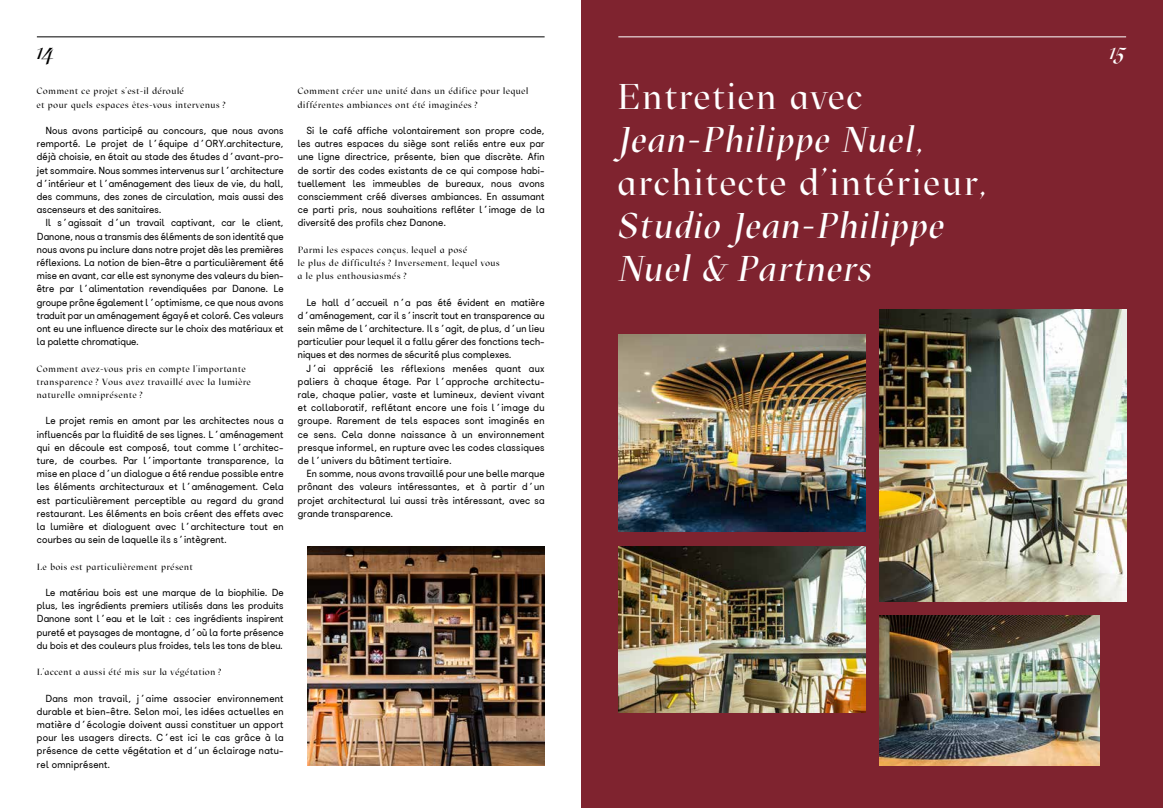
<style>
.page{position:relative;width:1163px;height:808px;background:#fff}
.page>*{position:absolute;margin:0;border:0;box-sizing:border-box;transform-origin:0 0}
.t1{font:35.8px/42.9px "MAZIUSREVIEW20.09";letter-spacing:.08em;color:#fff}
.t2{font:italic 35.8px/42.9px "MAZIUSREVIEW20.09";letter-spacing:.08em;color:#fff}
.t3{font:23.1px "MAZIUSREVIEW20.09 Extraitalic";color:#000}
.t4{font:23.1px "MAZIUSREVIEW20.09 Extraitalic";color:#fff}
.t5{font:10px/13.2px "Porpora";letter-spacing:.02em;color:#000;text-align:justify}
.t6{font:9px/13.2px "MAZIUSREVIEW20.09";letter-spacing:.08em;color:#000}
.s1{font-style:italic}
</style>
<div class="page">
<div style="left:581px;top:0;width:581px;height:808px;background:#7f232f"></div>
<hr style="left:37px;top:37px;width:507px;height:1px;background:#000">
<hr style="left:618px;top:37px;width:507px;height:1px;background:#fff">
<img style="left:307px;top:546px;width:237px;height:219px">
<img style="left:618px;top:334px;width:247px;height:198px">
<img style="left:618px;top:546px;width:247px;height:166px">
<img style="left:879px;top:615px;width:220px;height:150px">
<img style="left:879px;top:309px;width:246px;height:292px">
<h2 class="t3" style="left:37px;top:37px;width:18px">14</h2>
<h2 class="t4" style="left:1109px;top:37px;width:18px">15</h2>
<p class="t6" style="left:37px;top:85px;width:190px">Comment ce projet s’est-il déroulé<br>et pour quels espaces êtes-vous intervenus ?</p>
<p class="t5" style="left:37px;top:123px;width:248px;text-indent:8px">Nous avons participé au concours, que nous avons remporté. Le projet de l’équipe d’ORY.architecture, déjà choisie, en était au stade des études d’avant-pro&shy;jet sommaire. Nous sommes intervenus sur l’architecture d’intérieur et l’aménagement des lieux de vie, du hall, des communs, des zones de circulation, mais aussi des ascenseurs et des sanitaires.</p>
<p class="t5" style="left:37px;top:216px;width:248px;text-indent:8px">Il s’agissait d’un travail captivant, car le client, Danone, nous a transmis des éléments de son identité que nous avons pu inclure dans notre projet dès les premières réflexions. La notion de bien-être a particulièrement été mise en avant, car elle est synonyme des valeurs du bien&shy;être par l’alimentation revendiquées par Danone. Le groupe prône également l’optimisme, ce que nous avons traduit par un aménagement égayé et coloré. Ces valeurs ont eu une influence directe sur le choix des matériaux et la palette chromatique.</p>
<p class="t6" style="left:37px;top:362px;width:215px">Comment avez-vous pris en compte l’importante transparence ? Vous avez travaillé avec la lumière naturelle omniprésente ?</p>
<p class="t5" style="left:37px;top:414px;width:248px;text-indent:8px">Le projet remis en amont par les architectes nous a influencés par la fluidité de ses lignes. L’aménagement qui en découle est composé, tout comme l’architec&shy;ture, de courbes. Par l’importante transparence, la mise en place d’un dialogue a été rendue possible entre les éléments architecturaux et l’aménagement. Cela est particulièrement perceptible au regard du grand restaurant. Les éléments en bois créent des effets avec la lumière et dialoguent avec l’architecture tout en courbes au sein de laquelle ils s’intègrent.</p>
<p class="t6" style="left:37px;top:560px;width:163px">Le bois est particulièrement présent…</p>
<p class="t5" style="left:37px;top:585px;width:248px;text-indent:8px">Le matériau bois est une marque de la biophilie. De plus, les ingrédients premiers utilisés dans les produits Danone sont l’eau et le lait : ces ingrédients inspirent pureté et paysages de montagne, d’où la forte présence du bois et des couleurs plus froides, tels les tons de bleu.</p>
<p class="t6" style="left:37px;top:666px;width:186px">L’accent a aussi été mis sur la végétation ?</p>
<p class="t5" style="left:37px;top:691px;width:248px;text-indent:8px">Dans mon travail, j’aime associer environnement durable et bien-être. Selon moi, les idées actuelles en matière d’écologie doivent aussi constituer un apport pour les usagers directs. C’est ici le cas grâce à la présence de cette végétation et d’un éclairage natu&shy;rel omniprésent.</p>
<h1 class="t1" style="left:618px;top:76px;width:368px">Entretien avec<br><span class="s1">Jean-Philippe Nuel</span>, architecte d’intérieur,</h1>
<h1 class="t2" style="left:618px;top:205px;width:326px">Studio Jean-Philippe<br>Nuel &amp; Partners</h1>
<p class="t6" style="left:298px;top:85px;width:232px">Comment créer une unité dans un édifice pour lequel différentes ambiances ont été imaginées ?</p>
<p class="t5" style="left:298px;top:123px;width:248px;text-indent:8px">Si le café affiche volontairement son propre code, les autres espaces du siège sont reliés entre eux par une ligne directrice, présente, bien que discrète. Afin de sortir des codes existants de ce qui compose habi&shy;tuellement les immeubles de bureaux, nous avons consciemment créé diverses ambiances. En assumant ce parti pris, nous souhaitions refléter l’image de la diversité des profils chez Danone.</p>
<p class="t6" style="left:298px;top:243px;width:203px">Parmi les espaces conçus, lequel a posé<br>le plus de difficultés ? Inversement, lequel vous a le plus enthousiasmés ?</p>
<p class="t5" style="left:298px;top:295px;width:248px;text-indent:8px">Le hall d’accueil n’a pas été évident en matière d’aménagement, car il s’inscrit tout en transparence au sein même de l’architecture. Il s’agit, de plus, d’un lieu particulier pour lequel il a fallu gérer des fonctions tech&shy;niques et des normes de sécurité plus complexes.</p>
<p class="t5" style="left:298px;top:361px;width:248px;text-indent:8px">J’ai apprécié les réflexions menées quant aux paliers à chaque étage. Par l’approche architectu&shy;rale, chaque palier, vaste et lumineux, devient vivant et collaboratif, reflétant encore une fois l’image du groupe. Rarement de tels espaces sont imaginés en ce sens. Cela donne naissance à un environnement presque informel, en rupture avec les codes classiques de l’univers du bâtiment tertiaire.</p>
<p class="t5" style="left:298px;top:467px;width:248px;text-indent:8px">En somme, nous avons travaillé pour une belle marque prônant des valeurs intéressantes, et à partir d’un projet architectural lui aussi très intéressant, avec sa grande transparence.</p>
</div>
